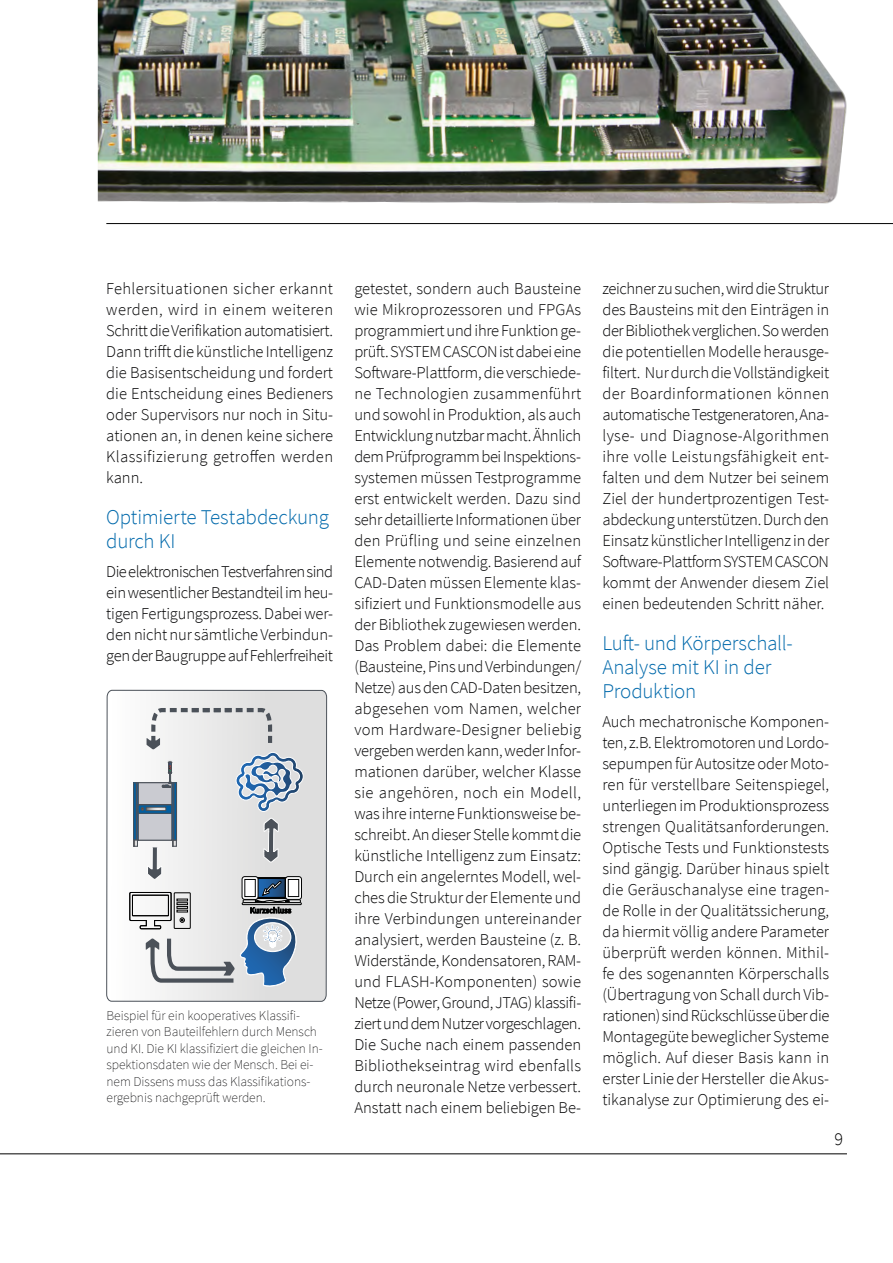
<style>
.page{position:relative;width:893px;height:1263px;background:#fff}
.page>*{position:absolute;margin:0;border:0;box-sizing:border-box;transform-origin:0 0}
.t1{font:300 21px/24px "Source Sans Pro";letter-spacing:-.01em;color:#0069ab}
.t2{font:300 18px "Source Sans Pro";color:#000}
.t3{font:300 16.5px/21px "Source Sans Pro";color:#020203;text-align:justify}
.t4{font:200 13.5px/16.5px "Source Sans Pro";color:#020203}
</style>
<div class="page">
<img style="left:98px;top:0;width:749px;height:204px">
<hr style="left:0;top:1153px;width:847px;height:1px;background:#000">
<svg style="left:106px;top:689px;width:221px;height:313px"></svg>
<img style="left:106px;top:689px;width:165px;height:175px">
<img style="left:106px;top:757px;width:107px;height:103px">
<div style="left:138px;top:813px;width:34px;height:27px;background:#cacbd1"></div>
<div style="left:138px;top:813px;width:34px;height:27px;border:1px solid #4b5159"></div>
<div style="left:138px;top:783px;width:34px;height:21px;background:#cacbd1"></div>
<div style="left:138px;top:783px;width:34px;height:21px;border:1px solid #4b5159"></div>
<div style="left:136px;top:783px;width:2px;height:57px;border:1px solid #4b5159"></div>
<div style="left:134px;top:783px;width:2px;height:57px;border:1px solid #4b5159"></div>
<div style="left:138px;top:804px;width:34px;height:9px;border:1px solid #4b5159"></div>
<div style="left:138px;top:805px;width:34px;height:8px;background:#075c99"></div>
<div style="left:138px;top:805px;width:34px;height:8px;border:1px solid #4b5159"></div>
<div style="left:172px;top:783px;width:2px;height:57px;border:1px solid #4b5159"></div>
<div style="left:174px;top:783px;width:3px;height:57px;border:1px solid #4b5159"></div>
<svg style="left:141px;top:706px;width:162px;height:106px"></svg>
<svg style="left:129px;top:818px;width:173px;height:169px"></svg>
<div style="left:174px;top:893px;width:16px;height:35px;border:1px solid #000"></div>
<hr style="left:106px;top:223px;width:787px;height:1px;background:#000">
<p class="t3" style="left:106px;top:278px;width:228px">Fehlersituationen sicher erkannt werden, wird in einem weiteren Schritt die Verifikation automatisiert.<br>Dann trifft die künstliche Intelligenz die Basisentscheidung und fordert die Entscheidung eines Bedieners oder Supervisors nur noch in Situ&shy;ationen an, in denen keine sichere Klassifizierung getroffen werden kann.</p>
<p class="t1" style="left:106px;top:505px;width:224px">Optimierte Testabdeckung durch KI</p>
<p class="t3" style="left:106px;top:561px;width:228px">Die elektronischen Testverfahren sind ein wesentlicher Bestandteil im heu&shy;tigen Fertigungsprozess. Dabei wer&shy;den nicht nur sämtliche Verbindun&shy;gen der Baugruppe auf Fehlerfreiheit</p>
<p class="t4" style="left:107px;top:1007px;width:218px">Beispiel für ein kooperatives Klassifi&shy;zieren von Bauteilfehlern durch Mensch und KI. Die KI klassifiziert die gleichen In&shy;spektionsdaten wie der Mensch. Bei ei&shy;nem Dissens muss das Klassifikations&shy;ergebnis nachgeprüft werden.</p>
<p class="t3" style="left:354px;top:278px;width:228px">getestet, sondern auch Bausteine wie Mikroprozessoren und FPGAs programmiert und ihre Funktion ge&shy;prüft. SYSTEM CASCON ist dabei eine Software-Plattform, die verschiede&shy;ne Technologien zusammenführt und sowohl in Produktion, als auch Entwicklung nutzbar macht. Ähnlich dem Prüfprogramm bei Inspektions&shy;systemen müssen Testprogramme erst entwickelt werden. Dazu sind sehr detaillierte Informationen über den Prüfling und seine einzelnen Elemente notwendig. Basierend auf CAD-Daten müssen Elemente klas&shy;sifiziert und Funktionsmodelle aus der Bibliothek zugewiesen werden.<br>Das Problem dabei: die Elemente (Bausteine, Pins und Verbindungen/ Netze) aus den CAD-Daten besitzen, abgesehen vom Namen, welcher vom Hardware-Designer beliebig vergeben werden kann, weder Infor&shy;mationen darüber, welcher Klasse sie angehören, noch ein Modell, was ihre interne Funktionsweise be&shy;schreibt. An dieser Stelle kommt die künstliche Intelligenz zum Einsatz:<br>Durch ein angelerntes Modell, wel&shy;ches die Struktur der Elemente und ihre Verbindungen untereinander analysiert, werden Bausteine (z. B.<br>Widerstände, Kondensatoren, RAM&shy;und FLASH-Komponenten) sowie Netze (Power, Ground, JTAG) klassifi&shy;ziert und dem Nutzer vorgeschlagen.<br>Die Suche nach einem passenden Bibliothekseintrag wird ebenfalls durch neuronale Netze verbessert.<br>Anstatt nach einem beliebigen Be-</p>
<p class="t3" style="left:602px;top:278px;width:228px">zeichner zu suchen, wird die Struktur des Bausteins mit den Einträgen in der Bibliothek verglichen. So werden die potentiellen Modelle herausge&shy;filtert. Nur durch die Vollständigkeit der Boardinformationen können automatische Testgeneratoren, Ana&shy;lyse- und Diagnose-Algorithmen ihre volle Leistungsfähigkeit ent&shy;falten und dem Nutzer bei seinem Ziel der hundertprozentigen Test&shy;abdeckung unterstützen. Durch den Einsatz künstlicher Intelligenz in der Software-Plattform SYSTEM CASCON kommt der Anwender diesem Ziel einen bedeutenden Schritt näher.</p>
<p class="t1" style="left:602px;top:631px;width:192px">Luft- und Körperschall-<br>Analyse mit KI in der<br>Produktion</p>
<p class="t3" style="left:602px;top:711px;width:228px">Auch mechatronische Komponen&shy;ten, z.B. Elektromotoren und Lordo&shy;sepumpen für Autositze oder Moto&shy;ren für verstellbare Seitenspiegel, unterliegen im Produktionsprozess strengen Qualitätsanforderungen.<br>Optische Tests und Funktionstests sind gängig. Darüber hinaus spielt die Geräuschanalyse eine tragen&shy;de Rolle in der Qualitätssicherung, da hiermit völlig andere Parameter überprüft werden können. Mithil&shy;fe des sogenannten Körperschalls (Übertragung von Schall durch Vib&shy;rationen) sind Rückschlüsse über die Montagegüte beweglicher Systeme möglich. Auf dieser Basis kann in erster Linie der Hersteller die Akus&shy;tikanalyse zur Optimierung des ei-</p>
<p class="t2" style="left:834px;top:1128px;width:10px">9</p>
</div>
